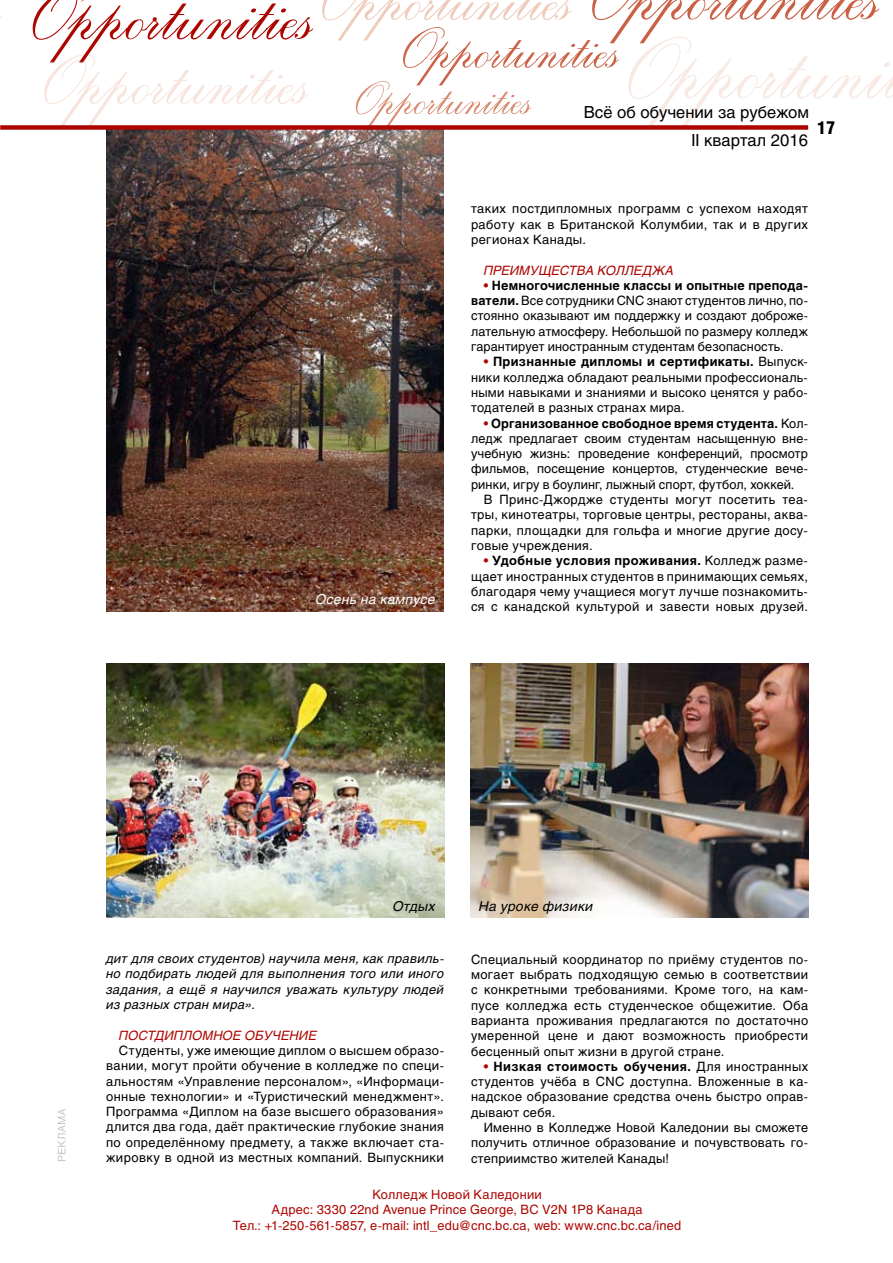
<style>
.page{position:relative;width:893px;height:1263px;background:#fff}
.page>*{position:absolute;margin:0;border:0;box-sizing:border-box;transform-origin:0 0}
.t1{font:18px "Helios Cond Black C";color:#000}
.t2{font:16.5px/28.5px "Helios C";color:#000;text-align:right}
.t3{font:italic 13.5px "Helios C";letter-spacing:.025em;color:#000}
.t4{font:italic 13.5px "Helios C";letter-spacing:.025em;color:#fff}
.t5{font:12.75px/15.3px "Helios C";letter-spacing:.025em;color:#000;text-align:justify}
.t6{font:italic 12.75px/15.3px "Helios C";letter-spacing:.025em;color:#000;text-align:justify}
.t7{font:12.75px/15.3px "Helios C";letter-spacing:.015em;color:#ad0600;text-align:center}
.t8{font:italic 12.75px "Helios C";letter-spacing:.01em;color:#ad0600}
.s1{font-weight:700;color:#ad0600}
.s2{font-weight:700}
</style>
<div class="page">
<img style="left:106px;top:130px;width:338px;height:481px">
<div style="left:0;top:125px;width:808px;height:5px;background:#ad0600"></div>
<svg style="left:33px;top:0;width:280px;height:126px"></svg>
<svg style="left:322px;top:0;width:571px;height:129px"></svg>
<img style="left:106px;top:663px;width:338px;height:254px">
<img style="left:471px;top:663px;width:337px;height:254px">
<svg style="left:58px;top:1109px;width:8px;height:52px"></svg>
<p class="t4" style="left:315px;top:592px;width:121px">Осень на кампусе</p>
<p class="t2" style="left:584px;top:97px;width:227px">Всё об обучении за рубежом<br>II квартал 2016</p>
<h1 class="t1" style="left:817px;top:117px;width:20px">17</h1>
<p class="t5" style="left:471px;top:201px;width:338px">таких постдипломных программ с успехом находят работу как в Британской Колумбии, так и в других регионах Канады.</p>
<p class="t8" style="left:484px;top:262px;width:37px">Преиму</p>
<p class="t8" style="left:539px;top:262px;width:31px">щества</p>
<p class="t8" style="left:598px;top:262px;width:67px">колледжа</p>
<p class="t5" style="left:471px;top:278px;width:338px;text-indent:13px"><span class="s1">•</span> <span class="s2">Немногочисленные классы и опытные препода&shy;ватели.</span> Все сотрудники CNC знают студентов лично, по&shy;стоянно оказывают им поддержку и создают доброже&shy;лательную атмосферу. Небольшой по размеру колледж гарантирует иностранным студентам безопасность.</p>
<p class="t5" style="left:471px;top:354px;width:338px;text-indent:13px"><span class="s1">•</span> <span class="s2">Признанные дипломы и сертификаты.</span> Выпуск&shy;ники колледжа обладают реальными профессиональ&shy;ными навыками и знаниями и высоко ценятся у рабо&shy;тодателей в разных странах мира.</p>
<p class="t5" style="left:471px;top:415px;width:338px;text-indent:13px"><span class="s1">•</span> <span class="s2">Организованное свободное время студента.</span> Кол&shy;ледж предлагает своим студентам насыщенную вне&shy;учебную жизнь: проведение конференций, просмотр фильмов, посещение концертов, студенческие вече&shy;ринки, игру в боулинг, лыжный спорт, футбол, хоккей.</p>
<p class="t5" style="left:471px;top:492px;width:338px;text-indent:13px">В Принс-Джордже студенты могут посетить теа&shy;тры, кинотеатры, торговые центры, рестораны, аква&shy;парки, площадки для гольфа и многие другие досу&shy;говые учреждения.</p>
<p class="t5" style="left:471px;top:553px;width:338px;text-indent:13px"><span class="s1">•</span> <span class="s2">Удобные условия проживания.</span> Колледж разме&shy;щает иностранных студентов в принимающих семьях, благодаря чему учащиеся могут лучше познакомить&shy;ся с канадской культурой и завести новых друзей.</p>
<p class="t3" style="left:393px;top:898px;width:45px">Отдых</p>
<p class="t3" style="left:479px;top:898px;width:116px">На уроке физики</p>
<p class="t6" style="left:106px;top:951px;width:339px">дит для своих студентов) научила меня, как правиль&shy;но подбирать людей для выполнения того или иного задания, а ещё я научился уважать культуру людей из разных стран мира».</p>
<p class="t8" style="left:119px;top:1027px;width:199px">Постдипломное обучение</p>
<p class="t5" style="left:106px;top:1043px;width:339px;text-indent:13px">Студенты, уже имеющие диплом о высшем образо&shy;вании, могут пройти обучение в колледже по специ&shy;альностям «Управление персоналом», «Информаци&shy;онные технологии» и «Туристический менеджмент».<br>Программа «Диплом на базе высшего образования» длится два года, даёт практические глубокие знания по определённому предмету, а также включает ста&shy;жировку в одной из местных компаний. Выпускники</p>
<p class="t5" style="left:471px;top:951px;width:339px">Специальный координатор по приёму студентов по&shy;могает выбрать подходящую семью в соответствии с конкретными требованиями. Кроме того, на кам&shy;пусе колледжа есть студенческое общежитие. Оба варианта проживания предлагаются по достаточно умеренной цене и дают возможность приобрести бесценный опыт жизни в другой стране.</p>
<p class="t5" style="left:471px;top:1058px;width:339px;text-indent:13px"><span class="s1">•</span> <span class="s2">Низкая стоимость обучения.</span> Для иностранных студентов учёба в CNC доступна. Вложенные в ка&shy;надское образование средства очень быстро оправ&shy;дывают себя.</p>
<p class="t5" style="left:471px;top:1120px;width:339px;text-indent:13px">Именно в колледже Новой Каледонии вы сможете получить отличное образование и почувствовать го&shy;степриимство жителей Канады!</p>
<p class="t7" style="left:233px;top:1187px;width:450px">Колледж Новой Каледонии<br>Адрес: 3330 22nd Avenue Prince George, BC V2N 1P8 Канада<br>Тел.: +1-250-561-5857, e-mail: intl_edu@cnc.bc.ca, web: www.cnc.bc.ca/ined</p>
</div>
